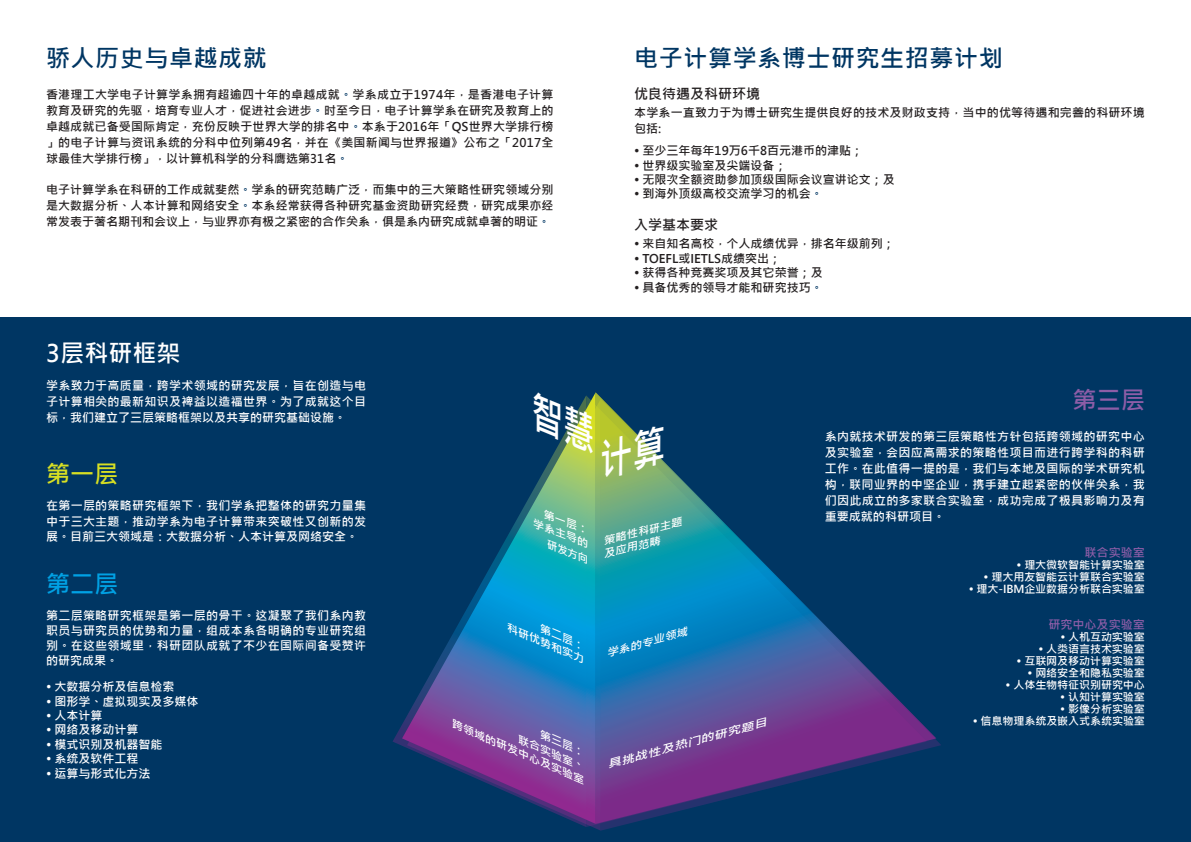
<style>
.page{position:relative;width:1191px;height:842px;background:#fff}
.page>*{position:absolute;margin:0;border:0;box-sizing:border-box;transform-origin:0 0}
.t1{font:700 24px "Microsoft Jheng Hei";letter-spacing:.025em;color:#003663}
.t2{font:700 24px "Microsoft Jheng Hei";color:#fff}
.t3{font:700 24px "Microsoft Jheng Hei";color:#d7df23}
.t4{font:700 24px "Microsoft Jheng Hei";color:#00a1e4}
.t5{font:700 24px "Microsoft Jheng Hei";color:#8d5da7}
.t6{font:700 14px "Microsoft Jheng Hei";color:#231f20}
.t7{font:700 12px/16px "Microsoft Jheng Hei";color:#231f20;text-align:justify}
.t8{font:700 12px/16px "Microsoft Jheng Hei";letter-spacing:.02em;color:#fff;text-align:justify}
.t9{font:700 12px "Microsoft Jheng Hei";color:#fff}
.t10{font:700 12px "Microsoft Jheng Hei";color:#8d5da7}
.t11{font:700 11px "Microsoft Jheng Hei";letter-spacing:-.01em;color:#fff}
.t12{font:italic 700 10.6px/12.8px "Microsoft Jheng Hei";color:#fff;scale:1.1 1}
.t13{font:italic 700 10.5px "Microsoft Jheng Hei";color:#fff;scale:1.31 1}
.t14{font:italic 700 10.5px "Microsoft Jheng Hei";color:#fff;scale:1.14 1}
.t15{font:italic 700 10.3px/12.3px "Microsoft Jheng Hei";color:#fff;text-align:center;scale:1.14 1}
.t16{font:italic 700 10.3px "Microsoft Jheng Hei";color:#fff;scale:1.07 1}
.t17{font:italic 700 10.1px/13.2px "Microsoft Jheng Hei";color:#fff;scale:1.19 1}
.t18{font:italic 700 10.1px/12.2px "Microsoft Jheng Hei";color:#fff;scale:1.18 1}
.s1{color:#003663}
.s2{font-size:11.2px}
.s3{font-size:11px}
</style>
<div class="page">
<div style="left:0;top:318px;width:1191px;height:524px;background:#003663"></div>
<svg style="left:407px;top:399px;width:193px;height:431px"></svg>
<svg style="left:600px;top:399px;width:341px;height:432px"></svg>
<svg style="left:533px;top:395px;width:59px;height:59px"></svg>
<svg style="left:602px;top:424px;width:62px;height:55px"></svg>
<h1 class="t1" style="left:46px;top:43px;width:222px">骄人历史与卓越成就</h1>
<p class="t7" style="left:46px;top:87px;width:509px">香港理工大学电子计算学系拥有超逾四十年的卓越成就<span class="s1">。</span>学系成立于1974年，是香港电子计算教育及研究的先驱，培育专业人才，促进社会进步<span class="s1">。</span>时至今日，电子计算学系在研究及教育上的卓越成就已备受国际肯定，充份反映于世界大学的排名中<span class="s1">。</span>本系于2016年「QS世界大学排行榜」的电子计算与资讯系统的分科中位列第49名，并在《美国新闻与世界报道》公布之「2017全球最佳大学排行榜」，以计算机科学的分科膺选第31名<span class="s1">。</span></p>
<p class="t7" style="left:46px;top:182px;width:509px">电子计算学系在科研的工作成就斐然<span class="s1">。</span>学系的研究范畴广泛，而集中的三大策略性研究领域分别是大数据分析、人本计算和网络安全<span class="s1">。</span>本系经常获得各种研究基金资助研究经费，研究成果亦经常发表于著名期刊和会议上，与业界亦有极之紧密的合作关系，俱是系内研究成就卓著的明证<span class="s1">。</span></p>
<h1 class="t1" style="left:634px;top:43px;width:370px">电子计算学系博士研究生招募计划</h1>
<p class="t6" style="left:634px;top:85px;width:127px">优良待遇及科研环境</p>
<p class="t7" style="left:634px;top:105px;width:512px">本学系一直致力于为博士研究生提供良好的技术及财政支持，当中的优等待遇和完善的科研环境包括:</p>
<p class="t7" style="left:634px;top:143px;width:230px">• 至少三年每年19万6千8百元港币的津贴；</p>
<p class="t7" style="left:634px;top:157px;width:154px">• 世界级实验室及尖端设备；</p>
<p class="t7" style="left:634px;top:172px;width:262px">• 无限次全额资助参加顶级国际会议宣讲论文；及</p>
<p class="t7" style="left:634px;top:186px;width:190px">• 到海外顶级高校交流学习的机会<span class="s1">。</span></p>
<p class="t6" style="left:634px;top:216px;width:85px">入学基本要求</p>
<p class="t7" style="left:634px;top:236px;width:262px">• 来自知名高校，个人成绩优异，排名年级前列；</p>
<p class="t7" style="left:634px;top:250px;width:148px">• TOEFL或IETLS成绩突出；</p>
<p class="t7" style="left:634px;top:265px;width:190px">• 获得各种竞赛奖项及其它荣誉；及</p>
<p class="t7" style="left:634px;top:279px;width:190px">• 具备优秀的领导才能和研究技巧<span class="s1">。</span></p>
<h1 class="t2" style="left:46px;top:338px;width:136px">3层科研框架</h1>
<p class="t8" style="left:46px;top:378px;width:322px">学系致力于高质量，跨学术领域的研究发展，旨在创造与电子计算相关的最新知识及裨益以造福世界。为了成就这个目标，我们建立了三层策略框架以及共享的研究基础设施。</p>
<h1 class="t3" style="left:46px;top:459px;width:73px">第一层</h1>
<p class="t8" style="left:46px;top:497px;width:322px;line-height:15.5px">在第一层的策略研究框架下，我们学系把整体的研究力量集中于三大主题，推动学系为电子计算带来突破性又创新的发展。目前三大领域是：大数据分析、人本计算及网络安全。</p>
<h1 class="t4" style="left:46px;top:569px;width:73px">第二层</h1>
<p class="t8" style="left:46px;top:609px;width:322px;line-height:14.8px">第二层策略研究框架是第一层的骨干。这凝聚了我们系内教职员与研究员的优势和力量，组成本系各明确的专业研究组别。在这些领域里，科研团队成就了不少在国际间备受赞许的研究成果。</p>
<p class="t9" style="left:46px;top:679px;width:130px">• 大数据分析及信息检索</p>
<p class="t9" style="left:46px;top:694px;width:154px">• 图形学、虚拟现实及多媒体</p>
<p class="t8" style="left:46px;top:708px;width:58px">• 人本计算</p>
<p class="t9" style="left:46px;top:722px;width:94px">• 网络及移动计算</p>
<p class="t9" style="left:46px;top:737px;width:118px">• 模式识别及机器智能</p>
<p class="t9" style="left:46px;top:751px;width:94px">• 系统及软件工程</p>
<p class="t9" style="left:46px;top:766px;width:106px">• 运算与形式化方法</p>
<p class="t15" style="left:541px;top:506px;width:53px;rotate:21deg">第一层<span class="s2">：</span>学系主导的</p>
<p class="t16" style="left:551px;top:538px;width:43px;rotate:21deg">研发方向</p>
<p class="t12" style="left:598px;top:536px;width:78px;text-indent:3px;rotate:-14deg">策略性科研主题及应用范畴</p>
<p class="t18" style="left:516px;top:611px;width:72px;text-indent:31px;rotate:23deg">第二层<span class="s3">：</span>科研优势和实力</p>
<p class="t17" style="left:456px;top:718px;width:122px;rotate:23deg">跨领域的研发中心及实验室</p>
<p class="t17" style="left:527px;top:721px;width:62px;text-indent:18px;rotate:23deg">第三层<span class="s3">：</span>联合实验室<span class="s3">、</span></p>
<p class="t14" style="left:604px;top:647px;width:75px;rotate:-15deg">学系的专业领域</p>
<p class="t13" style="left:606px;top:758px;width:127px;rotate:-15deg">具挑战性及热门的研究题目</p>
<h1 class="t5" style="left:1072px;top:385px;width:74px">第三层</h1>
<p class="t8" style="left:824px;top:429px;width:322px">系内就技术研发的第三层策略性方针包括跨领域的研究中心及实验室，会因应高需求的策略性项目而进行跨学科的科研工作。在此值得一提的是，我们与本地及国际的学术研究机构，联同业界的中坚企业，携手建立起紧密的伙伴关系，我们因此成立的多家联合实验室，成功完成了极具影响力及有重要成就的科研项目。</p>
<p class="t10" style="left:1084px;top:545px;width:62px">联合实验室</p>
<p class="t11" style="left:1016px;top:558px;width:130px">• 理大微软智能计算实验室</p>
<p class="t11" style="left:983px;top:570px;width:163px">• 理大用友智能云计算联合实验室</p>
<p class="t11" style="left:968px;top:582px;width:178px">• 理大-IBM企业数据分析联合实验室</p>
<p class="t10" style="left:1048px;top:617px;width:98px">研究中心及实验室</p>
<p class="t11" style="left:1060px;top:630px;width:86px">• 人机互动实验室</p>
<p class="t11" style="left:1038px;top:642px;width:108px">• 人类语言技术实验室</p>
<p class="t11" style="left:1016px;top:654px;width:130px">• 互联网及移动计算实验室</p>
<p class="t11" style="left:1027px;top:666px;width:119px">• 网络安全和隐私实验室</p>
<p class="t11" style="left:1005px;top:678px;width:141px">• 人体生物特征识别研究中心</p>
<p class="t11" style="left:1060px;top:690px;width:86px">• 认知计算实验室</p>
<p class="t11" style="left:1060px;top:702px;width:86px">• 影像分析实验室</p>
<p class="t11" style="left:972px;top:714px;width:174px">• 信息物理系统及嵌入式系统实验室</p>
</div>
